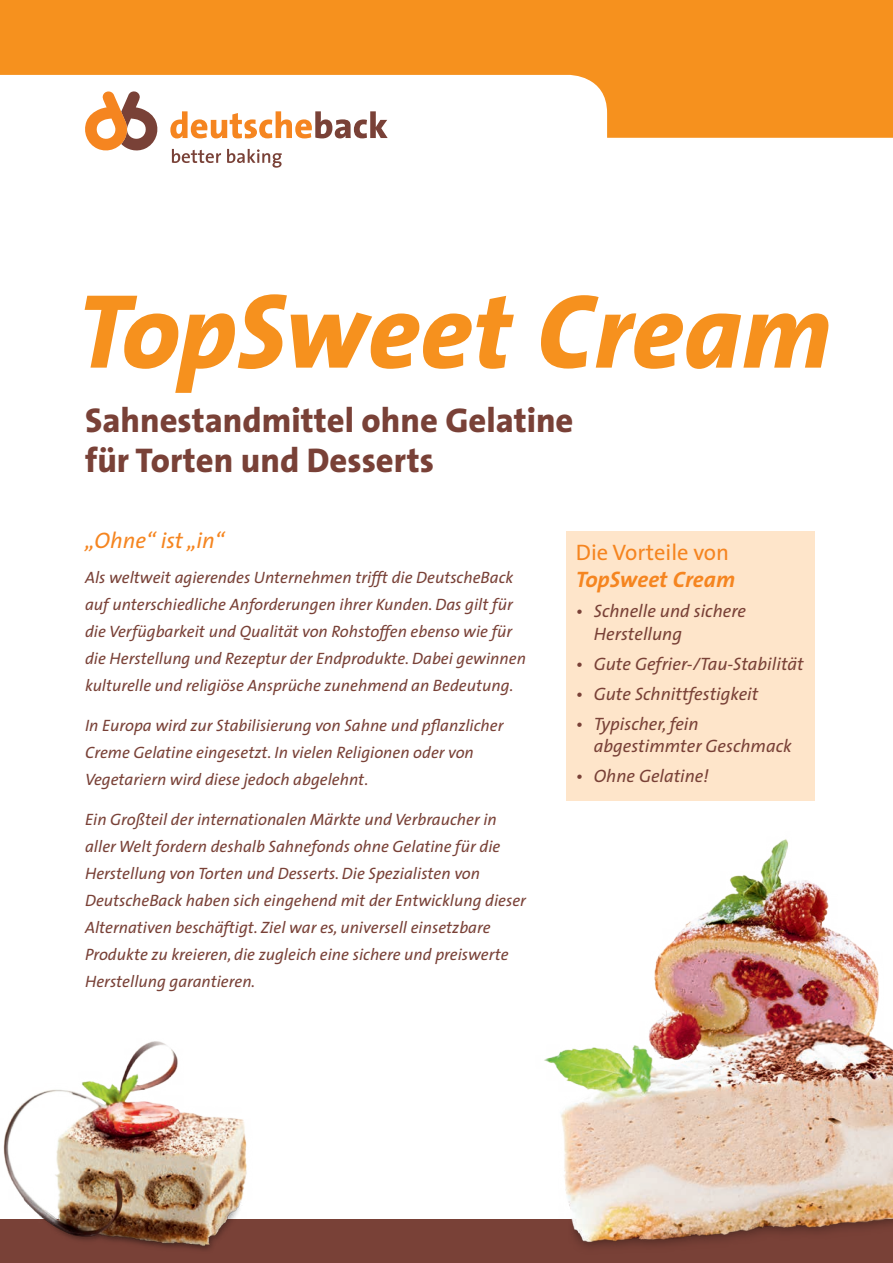
<style>
.page{position:relative;width:893px;height:1263px;background:#fff}
.page>*{position:absolute;margin:0;border:0;box-sizing:border-box;transform-origin:0 0}
.t1{font:italic 800 106.5px "The Sans";color:#f6911e}
.t2{font:800 34.5px/40.5px "The Sans";color:#794137}
.t3{font:22.5px "The Sans";color:#f58520}
.t4{font:italic 700 22.5px "The Sans";color:#f58520}
.t5{font:italic 22.5px "The Sans";color:#f58520}
.t6{font:italic 18px/22.5px "The Sans";color:#794137}
.t7{font:italic 16.5px/27px "The Sans";color:#794137}
</style>
<div class="page">
<div style="left:0;top:1219px;width:893px;height:44px;background:#794137"></div>
<svg style="left:172px;top:149px;width:49px;height:14px"></svg>
<svg style="left:227px;top:149px;width:55px;height:19px"></svg>
<svg style="left:87px;top:138px;width:69px;height:13px"></svg>
<svg style="left:0;top:0;width:893px;height:138px;fill:#f6911e"></svg>
<div style="left:566px;top:531px;width:248px;height:270px;background:#fee5ca"></div>
<img style="left:3px;top:1041px;width:244px;height:209px">
<img style="left:544px;top:839px;width:349px;height:408px">
<h1 class="t1" style="left:77px;top:242px;width:756px">TopSweet Cream</h1>
<h2 class="t2" style="left:85px;top:399px;width:490px">Sahnestandmittel ohne Gelatine für Torten und Desserts</h2>
<h3 class="t5" style="left:85px;top:522px;width:141px">„Ohne“ ist „in“</h3>
<p class="t7" style="left:85px;top:564px;width:442px">Als weltweit agierendes Unternehmen trifft die DeutscheBack auf unterschiedliche Anforderungen ihrer Kunden. Das gilt für die Verfügbarkeit und Qualität von Rohstoffen ebenso wie für die Herstellung und Rezeptur der Endprodukte. Dabei gewinnen kulturelle und religiöse Ansprüche zunehmend an Bedeutung.</p>
<p class="t7" style="left:85px;top:712px;width:420px">In Europa wird zur Stabilisierung von Sahne und pflanzlicher<br>Creme Gelatine eingesetzt. In vielen Religionen oder von<br>Vegetariern wird diese jedoch abgelehnt.</p>
<p class="t7" style="left:85px;top:805px;width:442px">Ein Großteil der internationalen Märkte und Verbraucher in aller Welt fordern deshalb Sahnefonds ohne Gelatine für die Herstellung von Torten und Desserts. Die Spezialisten von DeutscheBack haben sich eingehend mit der Entwicklung dieser Alternativen beschäftigt. Ziel war es, universell einsetzbare Produkte zu kreieren, die zugleich eine sichere und preiswerte Herstellung garantieren.</p>
<h3 class="t3" style="left:576px;top:534px;width:155px">Die Vorteile von</h3>
<h3 class="t4" style="left:576px;top:561px;width:161px">TopSweet Cream</h3>
<p class="t6" style="left:594px;top:599px;width:154px;text-indent:-18px">• Schnelle und sichere<br>Herstellung</p>
<p class="t6" style="left:576px;top:652px;width:229px">• Gute Gefrier-/Tau-Stabilität</p>
<p class="t6" style="left:576px;top:682px;width:184px">• Gute Schnittfestigkeit</p>
<p class="t6" style="left:594px;top:712px;width:199px;text-indent:-18px">• Typischer, fein abgestimmter Geschmack</p>
<p class="t6" style="left:576px;top:764px;width:134px">• Ohne Gelatine!</p>
</div>
